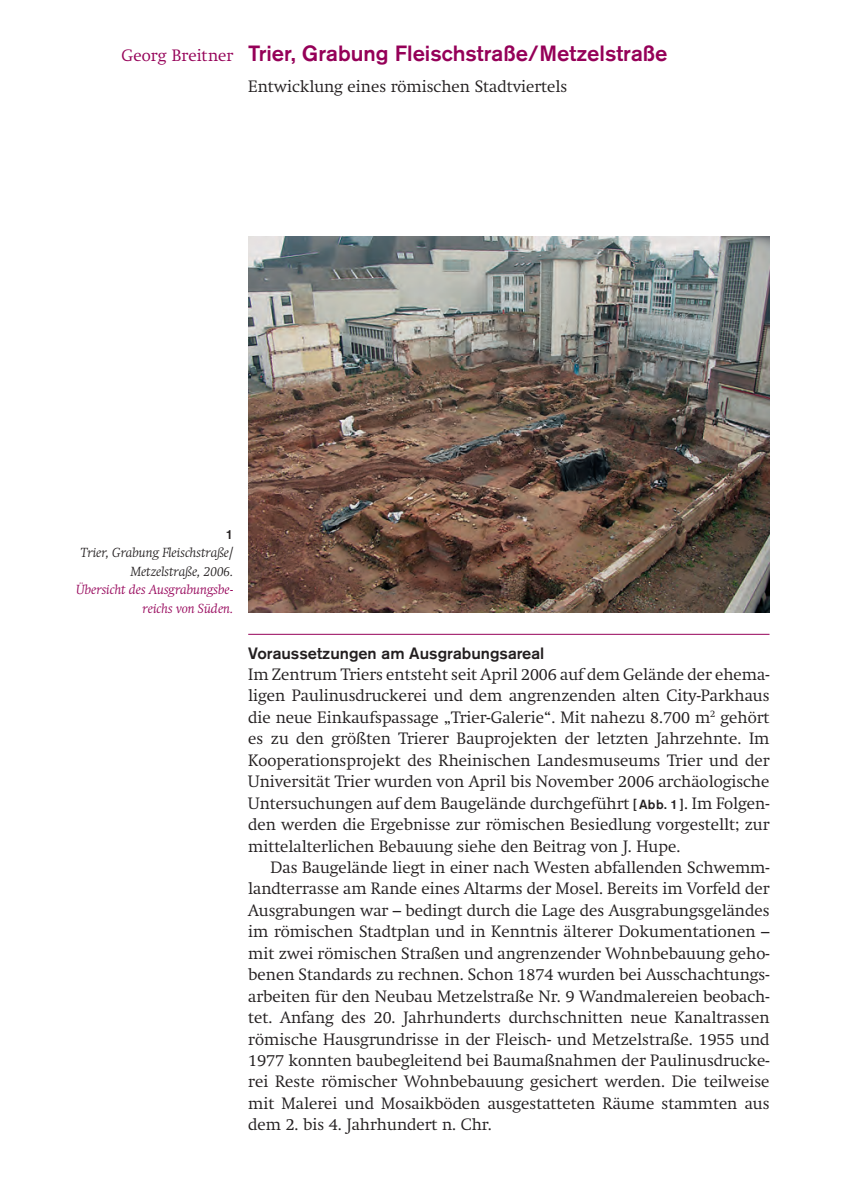
<style>
.page{position:relative;width:844px;height:1191px;background:#fff}
.page>*{position:absolute;margin:0;border:0;box-sizing:border-box;transform-origin:0 0}
.t1{font:500 21.88px "Akzidenz Grotesk Std";color:#950058}
.t2{font:300 16.28px/21.3px "Swift";color:#231f20;text-align:justify}
.t3{font:500 16.28px "Akzidenz Grotesk Std";color:#231f20}
.t4{font:300 16.28px "Swift";letter-spacing:.01em;color:#950058}
.t5{font:italic 300 13.12px/18.4px "Swift";color:#231f20;text-align:right}
.t6{font:italic 300 13.12px/18.4px "Swift";color:#950058;text-align:right}
.t7{font:300 13.12px "Swift";letter-spacing:.015em;color:#950058}
.t8{font:500 13.12px "Akzidenz Grotesk Std";color:#231f20}
.s1{font-family:"Akzidenz Grotesk Std";font-weight:500;font-size:13.12px}
</style>
<div class="page">
<hr style="left:248px;top:634px;width:521px;height:1px;background:#950058">
<img style="left:248px;top:237px;width:521px;height:375px">
<p class="t4" style="left:121px;top:46px;width:113px">Georg Breitner</p>
<p class="t7" style="left:248px;top:42px;width:92px">Georg Breitner</p>
<h1 class="t1" style="left:248px;top:40px;width:420px">Trier, Grabung Fleischstraße/Metzelstraße</h1>
<p class="t2" style="left:248px;top:76px;width:320px">Entwicklung eines römischen Stadtviertels</p>
<p class="t8" style="left:226px;top:526px;width:9px">1</p>
<p class="t5" style="left:81px;top:544px;width:154px">Trier, Grabung Fleischstraße/<br>Metzelstraße, 2006.</p>
<p class="t6" style="left:76px;top:580px;width:158px">Übersicht des Ausgrabungsbe&shy;reichs von Süden.</p>
<p class="t3" style="left:248px;top:643px;width:297px">Voraussetzungen am Ausgrabungsareal</p>
<p class="t2" style="left:248px;top:664px;width:522px">Im Zentrum Triers entsteht seit April 2006 auf dem Gelände der ehema&shy;ligen Paulinusdruckerei und dem angrenzenden alten City-Parkhaus die neue Einkaufspassage „Trier-Galerie“. Mit nahezu 8.700 m<sup>2</sup> gehört es zu den größten Trierer Bauprojekten der letzten Jahrzehnte. Im Kooperationsprojekt des Rheinischen Landesmuseums Trier und der Universität Trier wurden von April bis November 2006 archäologische Untersuchungen auf dem Baugelände durchgeführt <span class="s1">[Abb. 1 ]</span>. Im Folgen&shy;den werden die Ergebnisse zur römischen Besiedlung vorgestellt; zur mittelalterlichen Bebauung siehe den Beitrag von J. Hupe.</p>
<p class="t2" style="left:248px;top:857px;width:522px;text-indent:22px">Das Baugelände liegt in einer nach Westen abfallenden Schwemm&shy;landterrasse am Rande eines Altarms der Mosel. Bereits im Vorfeld der Ausgrabungen war – bedingt durch die Lage des Ausgrabungsgeländes im römischen Stadtplan und in Kenntnis älterer Dokumentationen – mit zwei römischen Straßen und angrenzender Wohnbebauung geho&shy;benen Standards zu rechnen. Schon 1874 wurden bei Ausschachtungs&shy;arbeiten für den Neubau Metzelstraße Nr. 9 Wandmalereien beobach&shy;tet. Anfang des 20. Jahrhunderts durchschnitten neue Kanaltrassen römische Hausgrundrisse in der Fleisch- und Metzelstraße. 1955 und 1977 konnten baubegleitend bei Baumaßnahmen der Paulinusdrucke&shy;rei Reste römischer Wohnbebauung gesichert werden. Die teilweise mit Malerei und Mosaikböden ausgestatteten Räume stammten aus dem 2. bis 4. Jahrhundert n. Chr.</p>
</div>
